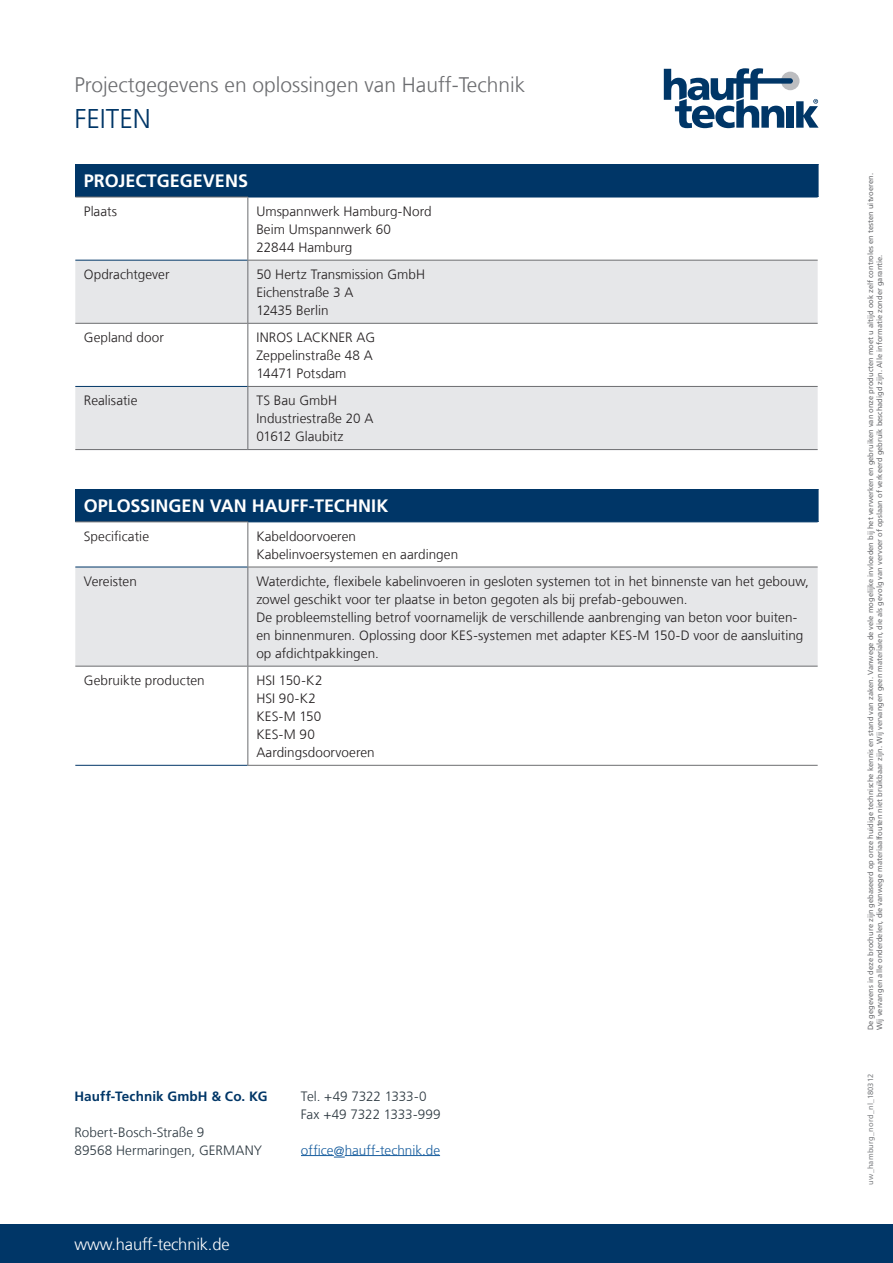
<style>
.page{position:relative;width:893px;height:1263px;background:#fff}
.page>*{position:absolute;margin:0;border:0;box-sizing:border-box;transform-origin:0 0}
.t1{font:300 27px "Frutigerfor Hauff";color:#003667}
.t2{font:300 21px "Frutigerfor Hauff";color:#6c6d70}
.t3{font:700 18px "Frutigerfor Hauff";letter-spacing:.005em;color:#fff}
.t4{font:300 16.5px "Frutigerfor Hauff";letter-spacing:-.01em;color:#fff}
.t5{font:300 13.5px/18px "Frutigerfor Hauff";letter-spacing:.005em;color:#231f20}
.t6{font:300 13.5px/18px "Frutigerfor Hauff";color:#2c3840}
.t7{font:700 13.5px "Frutigerfor Hauff";letter-spacing:.005em;color:#003667}
.t8{font:300 13.5px "Frutigerfor Hauff";color:#175d9e}
.t9{font:7.5px/9px "Frutigerfor Hauff";color:#6c6d70}
.t10{font:7.5px "Frutigerfor Hauff";letter-spacing:.02em;color:#808285}
</style>
<div class="page">
<div style="left:0;top:1225px;width:893px;height:38px;background:#003667"></div>
<svg style="left:664px;top:68px;width:155px;height:60px"></svg>
<hr style="left:301px;top:1155px;width:33px;height:1px;background:#175d9e">
<hr style="left:345px;top:1155px;width:95px;height:1px;background:#175d9e">
<div style="left:75px;top:164px;width:744px;height:33px;background:#003667"></div>
<svg style="left:75px;top:198px;width:743px;height:62px"></svg>
<svg style="left:75px;top:261px;width:743px;height:188px;fill:#e6e7e9"></svg>
<hr style="left:75px;top:197px;width:173px;height:1px;background:#6c6d70">
<hr style="left:247px;top:260px;width:571px;height:1px;background:#6c6d70">
<hr style="left:75px;top:323px;width:173px;height:1px;background:#6c6d70">
<hr style="left:248px;top:323px;width:570px;height:1px;background:#6c6d70">
<hr style="left:247px;top:386px;width:571px;height:1px;background:#6c6d70">
<hr style="left:75px;top:449px;width:173px;height:1px;background:#6c6d70">
<hr style="left:248px;top:449px;width:570px;height:1px;background:#6c6d70">
<hr style="left:247px;top:197px;width:1px;height:63px;background:#6c6d70">
<hr style="left:247px;top:261px;width:1px;height:62px;background:#6c6d70">
<hr style="left:247px;top:324px;width:1px;height:62px;background:#6c6d70">
<hr style="left:247px;top:387px;width:1px;height:62px;background:#6c6d70">
<hr style="left:75px;top:260px;width:172px;height:1px;background:#003667">
<hr style="left:75px;top:386px;width:172px;height:1px;background:#003667">
<hr style="left:248px;top:197px;width:570px;height:1px;background:#003667">
<div style="left:75px;top:489px;width:744px;height:32px;background:#003667"></div>
<svg style="left:75px;top:522px;width:743px;height:243px"></svg>
<div style="left:75px;top:568px;width:743px;height:98px;background:#e6e7e9"></div>
<hr style="left:75px;top:521px;width:173px;height:1px;background:#6c6d70">
<hr style="left:247px;top:567px;width:571px;height:1px;background:#6c6d70">
<hr style="left:75px;top:666px;width:173px;height:1px;background:#6c6d70">
<hr style="left:248px;top:666px;width:570px;height:1px;background:#6c6d70">
<hr style="left:247px;top:765px;width:571px;height:1px;background:#6c6d70">
<hr style="left:247px;top:522px;width:1px;height:45px;background:#6c6d70">
<hr style="left:247px;top:567px;width:1px;height:99px;background:#6c6d70">
<hr style="left:247px;top:666px;width:1px;height:99px;background:#6c6d70">
<hr style="left:75px;top:567px;width:172px;height:1px;background:#003667">
<hr style="left:75px;top:765px;width:172px;height:1px;background:#003667">
<hr style="left:248px;top:521px;width:570px;height:1px;background:#003667">
<h2 class="t2" style="left:74px;top:72px;width:452px">Projectgegevens en oplossingen van Hauff-Technik</h2>
<h1 class="t1" style="left:74px;top:102px;width:78px">FEITEN</h1>
<h3 class="t3" style="left:84px;top:170px;width:166px">PROJECTGEGEVENS</h3>
<p class="t5" style="left:84px;top:202px;width:35px">Plaats</p>
<p class="t5" style="left:256px;top:202px;width:177px">Umspannwerk Hamburg-Nord<br>Beim Umspannwerk 60<br>22844 Hamburg</p>
<p class="t5" style="left:84px;top:265px;width:87px">Opdrachtgever</p>
<p class="t5" style="left:256px;top:265px;width:170px">50 Hertz Transmission GmbH<br>Eichenstraße 3 A<br>12435 Berlin</p>
<p class="t5" style="left:84px;top:328px;width:82px">Gepland door</p>
<p class="t5" style="left:256px;top:328px;width:120px">INROS LACKNER AG<br>Zeppelinstraße 48 A<br>14471 Potsdam</p>
<p class="t5" style="left:84px;top:391px;width:55px">Realisatie</p>
<p class="t5" style="left:256px;top:391px;width:119px">TS Bau GmbH<br>Industriestraße 20 A<br>01612 Glaubitz</p>
<h3 class="t3" style="left:84px;top:495px;width:306px">OPLOSSINGEN VAN HAUFF-TECHNIK</h3>
<p class="t5" style="left:84px;top:527px;width:67px">Specificatie</p>
<p class="t5" style="left:256px;top:527px;width:203px">Kabeldoorvoeren<br>Kabelinvoersystemen en aardingen</p>
<p class="t5" style="left:84px;top:572px;width:55px">Vereisten</p>
<p class="t5" style="left:256px;top:572px;width:554px">Waterdichte, flexibele kabelinvoeren in gesloten systemen tot in het binnenste van het gebouw, zowel geschikt voor ter plaatse in beton gegoten als bij prefab-gebouwen.<br>De probleemstelling betrof voornamelijk de verschillende aanbrenging van beton voor buiten&shy;en binnenmuren. Oplossing door KES-systemen met adapter KES-M 150-D voor de aansluiting op afdichtpakkingen.</p>
<p class="t5" style="left:84px;top:671px;width:122px">Gebruikte producten</p>
<p class="t5" style="left:256px;top:671px;width:120px">HSI 150-K2<br>HSI 90-K2<br>KES-M 150<br>KES-M 90<br>Aardingsdoorvoeren</p>
<p class="t7" style="left:74px;top:1087px;width:195px">Hauff-Technik GmbH &amp; Co. KG</p>
<p class="t6" style="left:74px;top:1123px;width:189px">Robert-Bosch-Straße 9<br>89568 Hermaringen, GERMANY</p>
<p class="t4" style="left:74px;top:1234px;width:157px">www.hauff-technik.de</p>
<p class="t6" style="left:301px;top:1087px;width:141px">Tel. +49 7322 1333-0<br>Fax +49 7322 1333-999</p>
<p class="t8" style="left:301px;top:1141px;width:141px">office@hauff-technik.de</p>
<p class="t9" style="left:866px;top:1030px;width:858px;rotate:-90deg">De gegevens in deze brochure zijn gebaseerd op onze huidige technische kennis en stand van zaken. Vanwege de vele mogelijke invloeden bij het verwerken en gebruiken van onze producten moet u altijd ook zelf controles en testen uitvoeren.<br>Wij vervangen alle onderdelen, die vanwege materiaalfouten niet bruikbaar zijn. Wij vervangen geen materialen, die als gevolg van vervoer of opslaan of verkeerd gebruik beschadigd zijn. Alle informatie zonder garantie.</p>
<p class="t10" style="left:866px;top:1184px;width:112px;rotate:-90deg">uw_hamburg_nord_nl_180312</p>
</div>
